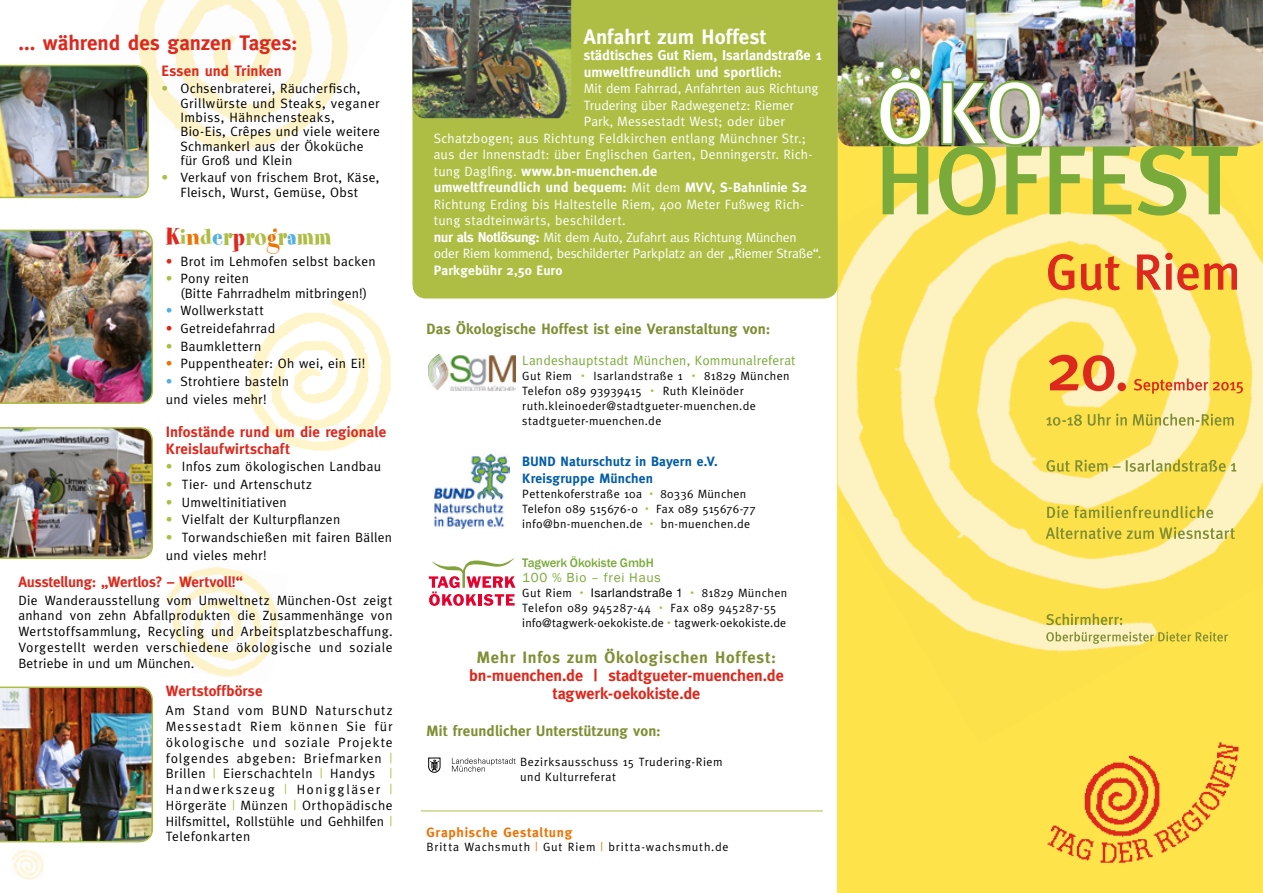
<style>
.page{position:relative;width:1263px;height:893px;background:#fff}
.page>*{position:absolute;margin:0;border:0;box-sizing:border-box;transform-origin:0 0}
.t1{font:27px "Spumoni";letter-spacing:.02em;color:#aebe45}
.t2{font:700 21px "Meta";color:#dd291d}
.t3{font:700 21px "Meta";letter-spacing:.005em;color:#fff}
.t4{font:700 16.5px "Meta";letter-spacing:.045em;color:#808e34}
.t5{font:700 16.2px/18px "Meta";letter-spacing:-.005em;color:#dd291d;text-align:center}
.t6{font:700 15px/16.5px "Meta";letter-spacing:.005em;color:#dd291d}
.t7{font:700 15px "Meta";letter-spacing:.01em;color:#808e34}
.t8{font:700 14.25px/16.5px "Meta";letter-spacing:.005em;color:#fff}
.t9{font:13.5px/15.8px "Meta";letter-spacing:.025em;color:#000}
.t10{font:13.5px/16.5px "Meta";letter-spacing:.01em;color:#fff}
.t11{font:700 13.5px/17.2px "Meta";letter-spacing:.015em;color:#005ca9}
.t12{font:13.5px "Meta";letter-spacing:.015em;color:#7aaa39}
.t13{font:700 13.5px "Meta";letter-spacing:.055em;color:#ee7203}
.t14{font:700 13.5px "Meta";letter-spacing:.005em;color:#fff}
.t15{font:13.5px "Franklin Gothic";letter-spacing:.055em;color:#7aaa39}
.t16{font:500 12.75px "Franklin Gothic";letter-spacing:-.01em;color:#7aaa39}
.t17{font:12px/15px "Meta";letter-spacing:.04em;color:#000}
.t18{font:12px "Meta";letter-spacing:.075em;color:#000}
.s1{color:#aebe45}
.s2{color:#dd291d}
.s3{color:#ee7203}
.s4{color:#56afe3}
.s5{font-weight:400;font-size:13.5px}
.s6{font-size:13.5px}
.s7{font-weight:700;font-size:14.25px}
.s8{font-family:"Helvetica Neue";color:#aebe45}
.s9{font-family:"Helvetica Neue"}
</style>
<div class="page">
<div style="left:838px;top:129px;width:425px;height:764px;background:#ffe34a"></div>
<img style="left:838px;top:146px;width:425px;height:506px">
<img style="left:838px;top:0;width:425px;height:146px">
<img style="left:166px;top:566px;width:113px;height:111px">
<img style="left:249px;top:299px;width:142px;height:152px">
<img style="left:137px;top:0;width:212px;height:152px">
<img style="left:12px;top:850px;width:32px;height:30px">
<div style="left:412px;top:0;width:426px;height:298px;background:#aebe45"></div>
<img style="left:1047px;top:742px;width:192px;height:121px">
<svg style="left:1046px;top:632px;width:182px;height:12px"></svg>
<svg style="left:1046px;top:613px;width:76px;height:12px"></svg>
<svg style="left:1046px;top:527px;width:189px;height:12px"></svg>
<svg style="left:1047px;top:506px;width:166px;height:12px"></svg>
<svg style="left:1046px;top:459px;width:190px;height:13px"></svg>
<svg style="left:1046px;top:413px;width:188px;height:13px"></svg>
<svg style="left:1049px;top:355px;width:194px;height:39px"></svg>
<svg style="left:1048px;top:253px;width:189px;height:37px"></svg>
<img style="left:0;top:229px;width:154px;height:175px">
<img style="left:0;top:64px;width:150px;height:135px">
<hr style="left:421px;top:811px;width:402px;height:1px;background:#aebe45">
<img style="left:412px;top:0;width:159px;height:118px">
<img style="left:0;top:427px;width:154px;height:132px">
<img style="left:0;top:686px;width:154px;height:157px">
<img style="left:434px;top:453px;width:75px;height:76px">
<img style="left:429px;top:354px;width:86px;height:37px">
<svg style="left:429px;top:558px;width:86px;height:48px"></svg>
<svg style="left:452px;top:758px;width:64px;height:14px"></svg>
<svg style="left:428px;top:758px;width:12px;height:15px"></svg>
<img style="left:878px;top:65px;width:360px;height:151px">
<h2 class="t2" style="left:18px;top:31px;width:281px">... während des ganzen Tages:</h2>
<p class="t6" style="left:162px;top:62px;width:122px">Essen und Trinken</p>
<p class="t9" style="left:180px;top:81px;width:201px;line-height:14.2px;text-indent:-19px"><span class="s1">•</span> Ochsenbraterei, Räucherfisch,<br>Grillwürste und Steaks, veganer<br>Imbiss, Hähnchensteaks,<br>Bio-Eis, Crêpes und viele weitere<br>Schmankerl aus der Ökoküche für Groß und Klein</p>
<p class="t9" style="left:162px;top:170px;width:219px;line-height:14.2px;text-align:center"><span class="s1">•</span> Verkauf von frischem Brot, Käse,<br>Fleisch, Wurst, Gemüse, Obst</p>
<h1 class="t1" style="left:166px;top:223px;width:167px"><span class="s2">K</span>i<span class="s3">n</span>d<span class="s4">e</span>r<span class="s2">p</span>ro<span class="s3">g</span>r<span class="s4">a</span>mm</h1>
<p class="t9" style="left:166px;top:253px;width:211px"><span class="s2">•</span> Brot im Lehmofen selbst backen</p>
<p class="t9" style="left:180px;top:271px;width:188px;line-height:14.2px;text-indent:-15px"><span class="s1">•</span> Pony reiten<br>(Bitte Fahrradhelm mitbringen!)</p>
<p class="t9" style="left:166px;top:303px;width:100px"><span class="s4">•</span> Wollwerkstatt</p>
<p class="t9" style="left:166px;top:320px;width:111px"><span class="s2">•</span> Getreidefahrrad</p>
<p class="t9" style="left:166px;top:338px;width:97px"><span class="s1">•</span> Baumklettern</p>
<p class="t9" style="left:166px;top:356px;width:201px"><span class="s3">•</span> Puppentheater: Oh wei, ein Ei!</p>
<p class="t9" style="left:166px;top:372px;width:125px;line-height:18.5px"><span class="s4">•</span> Strohtiere basteln und vieles mehr!</p>
<p class="t6" style="left:166px;top:424px;width:222px">Infostände rund um die regionale<br>Kreislaufwirtschaft</p>
<p class="t9" style="left:166px;top:459px;width:217px"><span class="s1">•</span> Infos zum ökologischen Landbau</p>
<p class="t9" style="left:166px;top:476px;width:148px"><span class="s1">•</span> Tier- und Artenschutz</p>
<p class="t9" style="left:166px;top:494px;width:122px"><span class="s1">•</span> Umweltinitiativen</p>
<p class="t9" style="left:166px;top:512px;width:176px"><span class="s1">•</span> Vielfalt der Kulturpflanzen</p>
<p class="t9" style="left:166px;top:528px;width:228px;line-height:17.7px"><span class="s1">•</span> Torwandschießen mit fairen Bällen und vieles mehr!</p>
<p class="t6" style="left:18px;top:573px;width:226px">Ausstellung: „Wertlos? – Wertvoll!“</p>
<p class="t9" style="left:18px;top:592px;width:376px;text-align:justify">Die Wanderausstellung vom Umweltnetz München-Ost zeigt anhand von zehn Abfallprodukten die Zusammenhänge von Wertstoffsammlung, Recycling und Arbeitsplatzbeschaffung.<br>Vorgestellt werden verschiedene ökologische und soziale Betriebe in und um München.</p>
<p class="t6" style="left:166px;top:683px;width:98px">Wertstoffbörse</p>
<p class="t9" style="left:166px;top:703px;width:228px;text-align:justify">Am Stand vom BUND Naturschutz Messestadt Riem können Sie für ökologische und soziale Projekte folgendes abgeben: Briefmarken <span class="s1">| </span>Brillen <span class="s1">|</span> Eierschachteln <span class="s1">|</span> Handys <span class="s1">| </span>Handwerkszeug <span class="s1">|</span> Honiggläser <span class="s1">| </span>Hörgeräte <span class="s1">|</span> Münzen <span class="s1">|</span> Orthopädische Hilfsmittel, Rollstühle und Gehhilfen <span class="s1">| </span>Telefonkarten</p>
<h2 class="t3" style="left:584px;top:25px;width:183px">Anfahrt zum Hoffest</h2>
<p class="t8" style="left:584px;top:47px;width:239px">städtisches Gut Riem, Isarlandstraße 1 umweltfreundlich und sportlich:</p>
<p class="t10" style="left:584px;top:80px;width:236px">Mit dem Fahrrad, Anfahrten aus Richtung</p>
<p class="t10" style="left:584px;top:97px;width:211px">Trudering über Radwegenetz: Riemer</p>
<p class="t10" style="left:584px;top:113px;width:202px">Park, Messestadt West; oder über</p>
<p class="t10" style="left:434px;top:130px;width:373px">Schatzbogen; aus Richtung Feldkirchen entlang Münchner Str.;</p>
<p class="t10" style="left:434px;top:146px;width:380px">aus der Innenstadt: über Englischen Garten, Denningerstr. Rich-</p>
<p class="t8" style="left:434px;top:163px;width:375px"><span class="s5">tung Daglfing.</span> www.bn-muenchen.de<br>umweltfreundlich und bequem: <span class="s5">Mit dem</span> <span class="s6">MVV, S-Bahnlinie S2</span></p>
<p class="t10" style="left:434px;top:196px;width:389px">Richtung Erding bis Haltestelle Riem, 400 Meter Fußweg Rich&shy;tung stadteinwärts, beschildert.<br><span class="s7">nur als Notlösung:</span> Mit dem Auto, Zufahrt aus Richtung München oder Riem kommend, beschilderter Parkplatz an der „Riemer Straße“.</p>
<p class="t14" style="left:434px;top:262px;width:130px">Parkgebühr 2,50 Euro</p>
<p class="t7" style="left:427px;top:320px;width:345px">Das Ökologische Hoffest ist eine Veranstaltung von:</p>
<p class="t12" style="left:522px;top:353px;width:275px">Landeshauptstadt München, Kommunalreferat</p>
<p class="t17" style="left:522px;top:368px;width:269px">Gut Riem <span class="s8">•</span> Isarlandstraße 1 <span class="s8">•</span> 81829 München Telefon 089 93939415 <span class="s8">•</span> Ruth Kleinöder ruth.kleinoeder@stadtgueter-muenchen.de stadtgueter-muenchen.de</p>
<p class="t11" style="left:522px;top:452px;width:197px">BUND Naturschutz in Bayern e.V.<br>Kreisgruppe München</p>
<p class="t17" style="left:522px;top:486px;width:235px">Pettenkoferstraße 10a <span class="s8">•</span> 80336 München<br>Telefon 089 515676-0 <span class="s8">•</span> Fax 089 515676-77 info@bn-muenchen.de <span class="s8">•</span> bn-muenchen.de</p>
<p class="t16" style="left:522px;top:554px;width:133px">Tagwerk Ökokiste GmbH</p>
<p class="t15" style="left:522px;top:569px;width:140px">100 % Bio – frei Haus</p>
<p class="t17" style="left:522px;top:585px;width:266px">Gut Riem <span class="s8">•</span> <span class="s9">Isarlandstraße 1</span> <span class="s8">•</span> 81829 München<br>Telefon 089 945287-44 <span class="s8">•</span> Fax 089 945287-55 info@tagwerk-oekokiste.de <span class="s8">•</span> tagwerk-oekokiste.de</p>
<p class="t4" style="left:477px;top:647px;width:301px">Mehr Infos zum Ökologischen Hoffest:</p>
<p class="t5" style="left:469px;top:666px;width:316px">bn-muenchen.de | stadtgueter-muenchen.de tagwerk-oekokiste.de</p>
<p class="t7" style="left:427px;top:722px;width:236px">Mit freundlicher Unterstützung von:</p>
<p class="t17" style="left:520px;top:754px;width:204px">Bezirksausschuss 15 Trudering-Riem und Kulturreferat</p>
<p class="t13" style="left:427px;top:824px;width:147px">Graphische Gestaltung</p>
<p class="t18" style="left:427px;top:840px;width:303px">Britta Wachsmuth <span class="s3">|</span> Gut Riem <span class="s3">|</span> britta-wachsmuth.de</p>
</div>
